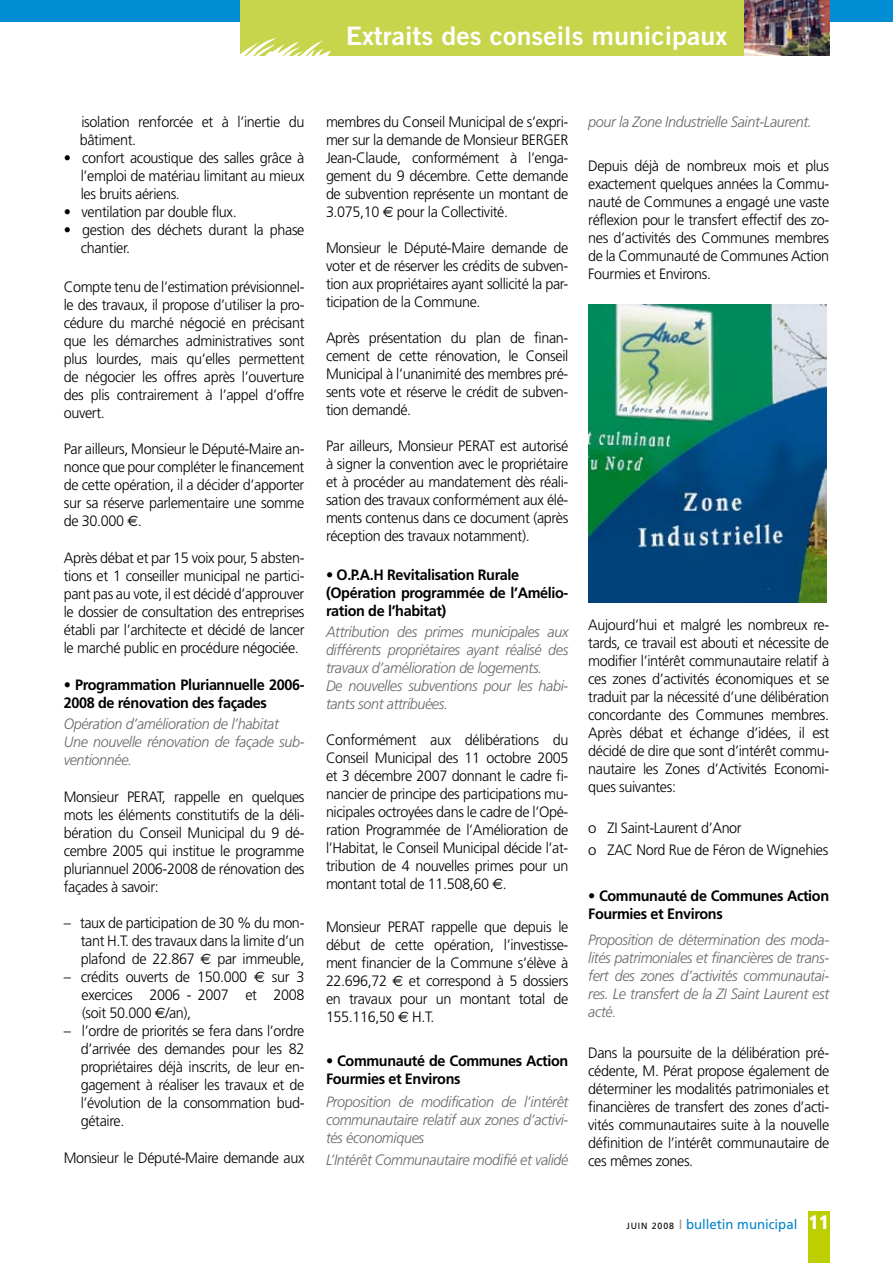
<style>
.page{position:relative;width:893px;height:1263px;background:#fff}
.page>*{position:absolute;margin:0;border:0;box-sizing:border-box;transform-origin:0 0}
.t1{font:25.5px "Trade Gothic Bold Two";color:#fff;scale:1.05 1}
.t2{font:300 15px/18px "Frutiger";letter-spacing:-.025em;color:#000;text-align:justify;scale:.96 1}
.t3{font:italic 300 15px/18px "Frutiger";letter-spacing:-.025em;color:#68676c;scale:.96 1}
.t4{font:700 15px/18px "Frutiger";letter-spacing:-.025em;color:#000;scale:.96 1}
.t5{font:300 15px/22.2px "Frutiger";letter-spacing:-.025em;color:#000}
.t6{font:13.5px "Frutiger";color:#0083cb}
.s1{font-family:"Euro Sans";font-weight:400}
.s2{font-weight:300}
.s3{font-size:9px;color:#000}
.s4{color:#97979b}
.s5{font-weight:900;font-stretch:condensed;font-size:19.5px;color:#fff}
</style>
<div class="page">
<div style="left:0;top:0;width:893px;height:21px;background:#008dd3"></div>
<div style="left:808px;top:1211px;width:21px;height:52px;background:#bdcf00"></div>
<div style="left:240px;top:0;width:576px;height:55px;background:#c6d54c"></div>
<svg style="left:240px;top:38px;width:91px;height:18px"></svg>
<img style="left:744px;top:0;width:85px;height:55px">
<img style="left:589px;top:305px;width:237px;height:297px">
<h1 class="t1" style="left:346px;top:20px;width:365px">Extraits des conseils municipaux</h1>
<p class="t2" style="left:80px;top:112px;width:235px">isolation renforcée et à l’inertie du bâtiment.</p>
<p class="t2" style="left:81px;top:148px;width:235px;text-indent:-17px">• confort acoustique des salles grâce à l’emploi de matériau limitant au mieux les bruits aériens.</p>
<p class="t2" style="left:64px;top:202px;width:182px">• ventilation par double flux.</p>
<p class="t2" style="left:81px;top:220px;width:234px;text-indent:-17px">• gestion des déchets durant la phase chantier.</p>
<p class="t2" style="left:64px;top:277px;width:252px">Compte tenu de l’estimation prévisionnel&shy;le des travaux, il propose d’utiliser la pro&shy;cédure du marché négocié en précisant que les démarches administratives sont plus lourdes, mais qu’elles permettent de négocier les offres après l’ouverture des plis contrairement à l’appel d’offre ouvert.</p>
<p class="t2" style="left:64px;top:440px;width:252px">Par ailleurs, Monsieur le Député-Maire an&shy;nonce que pour compléter le financement de cette opération, il a décider d’apporter sur sa réserve parlementaire une somme de 30.000 <span class="s1">E</span>.</p>
<p class="t2" style="left:64px;top:549px;width:252px">Après débat et par 15 voix pour, 5 absten&shy;tions et 1 conseiller municipal ne partici&shy;pant pas au vote, il est décidé d’approuver le dossier de consultation des entreprises établi par l’architecte et décidé de lancer le marché public en procédure négociée.</p>
<p class="t4" style="left:64px;top:675px;width:252px">• Programmation Pluriannuelle 2006-<br>2008 de rénovation des façades</p>
<p class="t3" style="left:64px;top:715px;width:252px">Opération d’amélioration de l’habitat<br>Une nouvelle rénovation de façade sub&shy;ventionnée.</p>
<p class="t2" style="left:64px;top:787px;width:252px">Monsieur PERAT, rappelle en quelques mots les éléments constitutifs de la déli&shy;bération du Conseil Municipal du 9 dé&shy;cembre 2005 qui institue le programme pluriannuel 2006-2008 de rénovation des façades à savoir:</p>
<p class="t2" style="left:81px;top:914px;width:234px;text-indent:-17px">– taux de participation de 30 % du mon&shy;tant H.T. des travaux dans la limite d’un plafond de 22.867 <span class="s1">E</span> par immeuble,</p>
<p class="t2" style="left:82px;top:968px;width:234px;text-indent:-18px">– crédits ouverts de 150.000 <span class="s1">E</span> sur 3 exercices 2006 - 2007 et 2008 (soit 50.000 <span class="s1">E</span>/an),</p>
<p class="t2" style="left:81px;top:1022px;width:234px;text-indent:-17px">– l’ordre de priorités se fera dans l’ordre d’arrivée des demandes pour les 82 propriétaires déjà inscrits, de leur en&shy;gagement à réaliser les travaux et de l’évolution de la consommation bud&shy;gétaire.</p>
<p class="t2" style="left:64px;top:1149px;width:252px">Monsieur le Député-Maire demande aux</p>
<p class="t2" style="left:326px;top:112px;width:254px">membres du Conseil Municipal de s’expri&shy;mer sur la demande de Monsieur BERGER Jean-Claude, conformément à l’enga&shy;gement du 9 décembre. Cette demande de subvention représente un montant de 3.075,10 <span class="s1">E</span> pour la Collectivité.</p>
<p class="t2" style="left:326px;top:238px;width:254px">Monsieur le Député-Maire demande de voter et de réserver les crédits de subven&shy;tion aux propriétaires ayant sollicité la par&shy;ticipation de la Commune.</p>
<p class="t2" style="left:326px;top:328px;width:254px">Après présentation du plan de finan&shy;cement de cette rénovation, le Conseil Municipal à l’unanimité des membres pré&shy;sents vote et réserve le crédit de subven&shy;tion demandé.</p>
<p class="t2" style="left:326px;top:436px;width:254px">Par ailleurs, Monsieur PERAT est autorisé à signer la convention avec le propriétaire et à procéder au mandatement dès réali&shy;sation des travaux conformément aux élé&shy;ments contenus dans ce document (après réception des travaux notamment).</p>
<p class="t4" style="left:326px;top:565px;width:254px">• O.P.A.H Revitalisation Rurale (Opération programmée de l’Amélio&shy;ration de l’habitat)</p>
<p class="t3" style="left:326px;top:622px;width:254px">Attribution des primes municipales aux différents propriétaires ayant réalisé des travaux d’amélioration de logements.<br>De nouvelles subventions pour les habi&shy;tants sont attribuées.</p>
<p class="t2" style="left:326px;top:730px;width:254px">Conformément aux délibérations du Conseil Municipal des 11 octobre 2005 et 3 décembre 2007 donnant le cadre fi&shy;nancier de principe des participations mu&shy;nicipales octroyées dans le cadre de l’Opé&shy;ration Programmée de l’Amélioration de l’Habitat, le Conseil Municipal décide l’at&shy;tribution de 4 nouvelles primes pour un montant total de 11.508,60 <span class="s1">E</span>.</p>
<p class="t2" style="left:326px;top:918px;width:254px">Monsieur PERAT rappelle que depuis le début de cette opération, l’investisse&shy;ment financier de la Commune s’élève à 22.696,72 <span class="s1">E</span> et correspond à 5 dossiers en travaux pour un montant total de 155.116,50 <span class="s1">E</span> H.T.</p>
<p class="t4" style="left:326px;top:1052px;width:254px">• Communauté de Communes Action<br>Fourmies et Environs</p>
<p class="t3" style="left:326px;top:1092px;width:254px;text-align:justify">Proposition de modification de l’intérêt communautaire relatif aux zones d’activi&shy;tés économiques</p>
<p class="t3" style="left:326px;top:1151px;width:254px">L’Intérêt Communautaire modifié et validé</p>
<p class="t3" style="left:588px;top:112px;width:234px">pour la Zone Industrielle Saint-Laurent.</p>
<p class="t2" style="left:588px;top:157px;width:252px">Depuis déjà de nombreux mois et plus exactement quelques années la Commu&shy;nauté de Communes a engagé une vaste réflexion pour le transfert effectif des zo&shy;nes d’activités des Communes membres de la Communauté de Communes Action Fourmies et Environs.</p>
<p class="t2" style="left:588px;top:615px;width:253px">Aujourd’hui et malgré les nombreux re&shy;tards, ce travail est abouti et nécessite de modifier l’intérêt communautaire relatif à ces zones d’activités économiques et se traduit par la nécessité d’une délibération concordante des Communes membres.<br>Après débat et échange d’idées, il est décidé de dire que sont d’intérêt commu&shy;nautaire les Zones d’Activités Economi&shy;ques suivantes:</p>
<p class="t5" style="left:588px;top:817px;width:242px">o ZI Saint-Laurent d’Anor<br>o ZAC Nord Rue de Féron de Wignehies</p>
<p class="t4" style="left:588px;top:887px;width:252px"><span class="s2">•</span> Communauté de Communes Action<br>Fourmies et Environs</p>
<p class="t3" style="left:588px;top:930px;width:252px;text-align:justify">Proposition de détermination des moda&shy;lités patrimoniales et financières de trans&shy;fert des zones d’activités communautai&shy;res. Le transfert de la ZI Saint Laurent est acté.</p>
<p class="t2" style="left:588px;top:1044px;width:253px">Dans la poursuite de la délibération pré&shy;cédente, M. Pérat propose également de déterminer les modalités patrimoniales et financières de transfert des zones d’acti&shy;vités communautaires suite à la nouvelle définition de l’intérêt communautaire de ces mêmes zones.</p>
<p class="t6" style="left:626px;top:1216px;width:204px"><span class="s3">JUIN 2008</span> <span class="s4">I</span> bulletin municipal <span class="s5">11</span></p>
</div>
